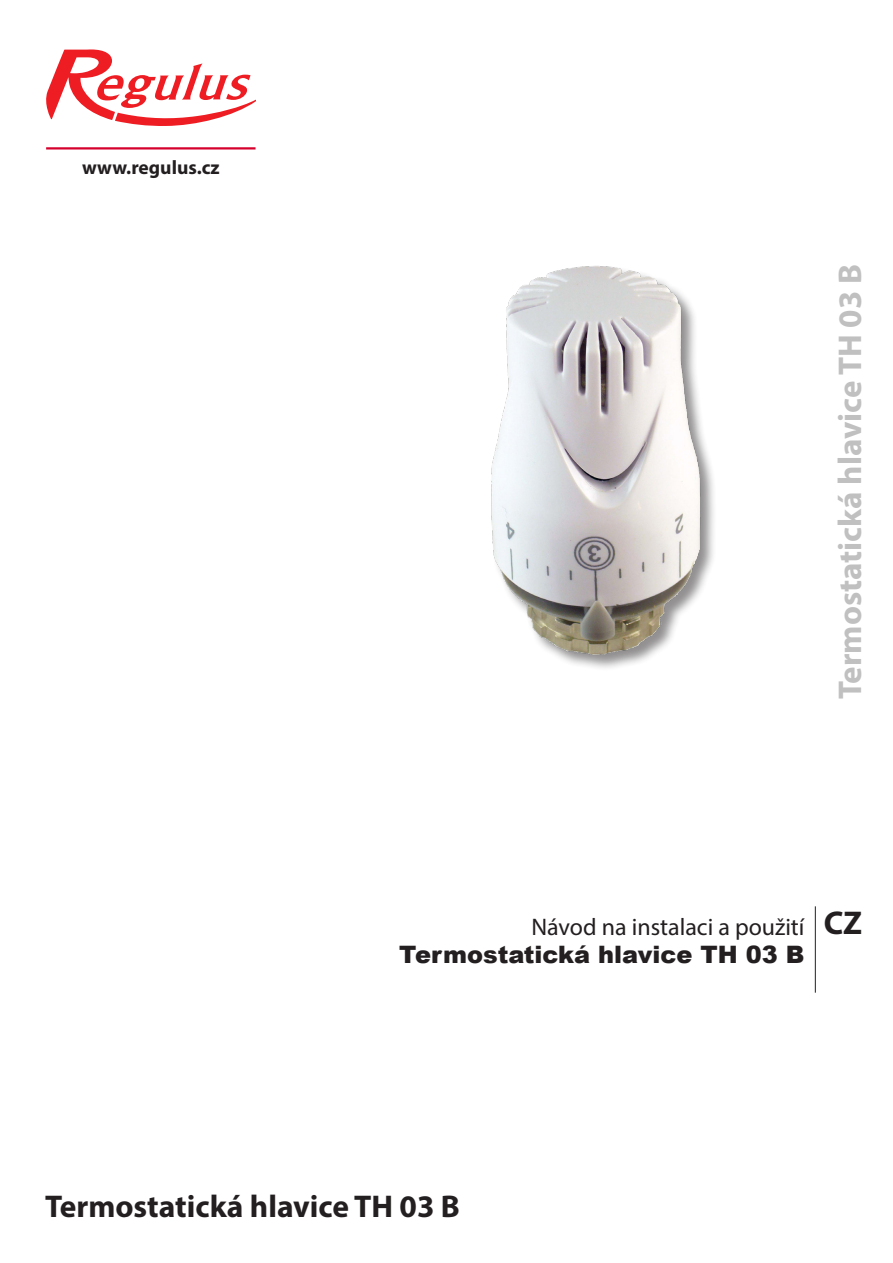
<style>
.page{position:relative;width:893px;height:1263px;background:#fff}
.page>*{position:absolute;margin:0;border:0;box-sizing:border-box;transform-origin:0 0}
.t1{font:700 33px "Myriad Pro";color:#c0c0c0}
.t2{font:700 33px "Myriad Pro";color:#231f20}
.t3{font:700 31.5px "Myriad Pro";color:#231f20}
.t4{font:900 24px "Arial";color:#231f20}
.t5{font:24px "Myriad Pro";color:#231f20}
.t6{font:700 19.5px "Myriad Pro";color:#231f20}
</style>
<div class="page">
<svg style="left:46px;top:49px;width:210px;height:77px"></svg>
<hr style="left:46px;top:147px;width:210px;height:3px;background:#d6002d">
<hr style="left:815px;top:906px;width:1px;height:87px;background:#231f20">
<div style="left:491px;top:265px;width:226px;height:407px;background:#231f20;opacity:.5"></div>
<img style="left:491px;top:265px;width:222px;height:396px">
<p class="t6" style="left:82px;top:155px;width:139px">www.regulus.cz</p>
<p class="t1" style="left:828px;top:699px;width:436px;rotate:-90deg">Termostatická hlavice TH 03 B</p>
<p class="t5" style="left:531px;top:912px;width:275px">Návod na instalaci a použití</p>
<p class="t2" style="left:824px;top:901px;width:40px">CZ</p>
<p class="t4" style="left:399px;top:937px;width:407px">Termostatická hlavice TH 03 B</p>
<p class="t3" style="left:45px;top:1185px;width:416px">Termostatická hlavice TH 03 B</p>
</div>
